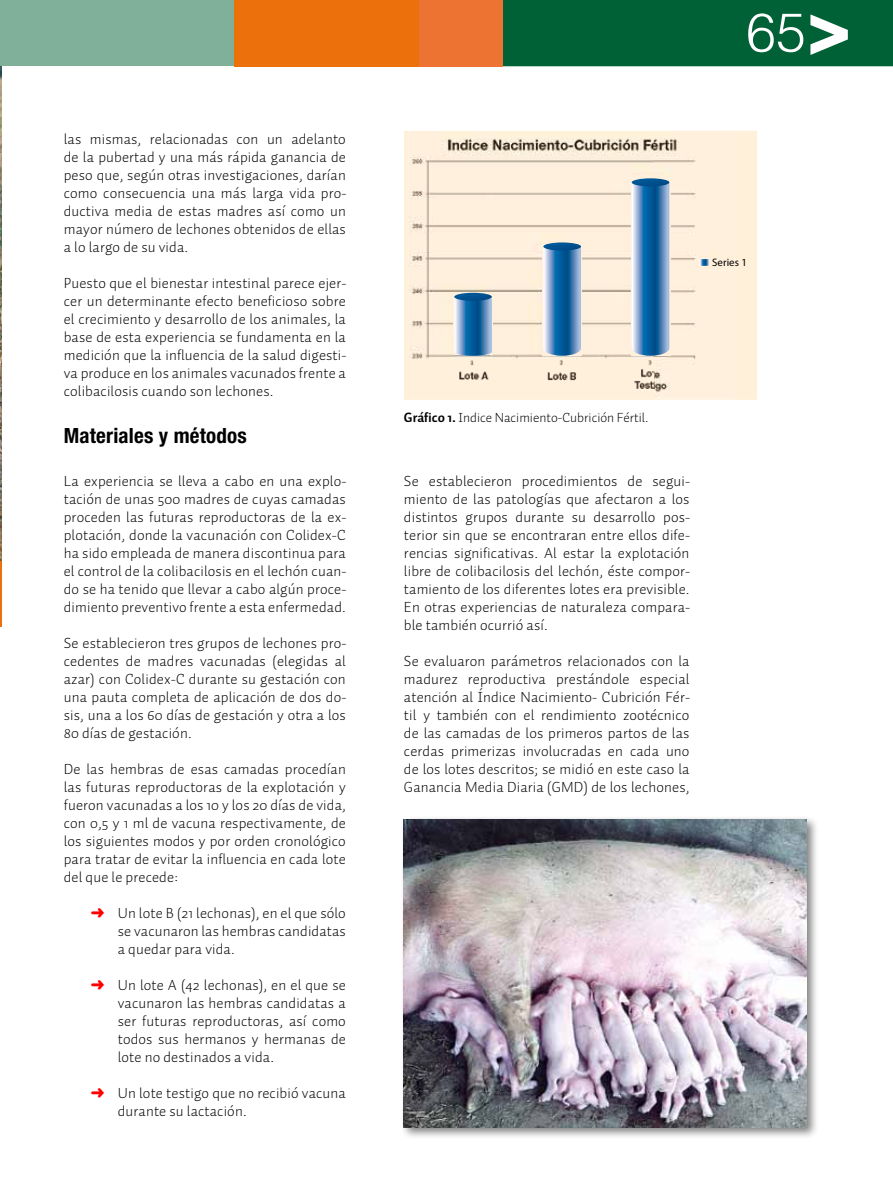
<style>
.page{position:relative;width:893px;height:1191px;background:#fff}
.page>*{position:absolute;margin:0;border:0;box-sizing:border-box;transform-origin:0 0}
.t1{font:700 86.55px "Helvetica";color:#fff}
.t2{font:300 54px "Helvetica";color:#fff}
.t3{font:700 condensed 21px "Helvetica Neue";letter-spacing:.01em;color:#000}
.t4{font:300 15px/18px "Auto 1";letter-spacing:.01em;color:#000;text-align:justify}
.t5{font:300 13.5px "Auto 1";color:#000}
.t6{font:10.8px "Myriad Pro";letter-spacing:.005em;color:#000}
.s1{color:#f00}
.s2{font-weight:700}
</style>
<div class="page">
<div style="left:0;top:0;width:264px;height:66px;background:#80af9a"></div>
<div style="left:503px;top:0;width:390px;height:66px;background:#006036"></div>
<div style="left:234px;top:0;width:191px;height:66px;background:#ec700c"></div>
<div style="left:419px;top:0;width:84px;height:66px;background:#ec7331"></div>
<hr style="left:0;top:66px;width:1px;height:561px;background:#ec700c">
<img style="left:0;top:66px;width:1px;height:494px">
<svg style="left:404px;top:131px;width:353px;height:269px;background:#f8e9d6"></svg>
<div style="left:453px;top:293px;width:40px;height:62px;background:#fff0db"></div>
<div style="left:543px;top:239px;width:39px;height:116px;background:#fff0db"></div>
<svg style="left:454px;top:293px;width:38px;height:63px;background:#4d86b5"></svg>
<svg style="left:543px;top:242px;width:38px;height:114px;background:#5188b8"></svg>
<div style="left:631px;top:175px;width:39px;height:180px;background:#fff0db"></div>
<svg style="left:632px;top:178px;width:37px;height:178px;background:#4c86b7"></svg>
<div style="left:699px;top:255px;width:34px;height:16px;background:#fff0db"></div>
<svg style="left:699px;top:259px;width:10px;height:7px"></svg>
<div style="left:400px;top:815px;width:420px;height:324px;background:#000;opacity:.5"></div>
<img style="left:404px;top:819px;width:403px;height:308px">
<p class="t4" style="left:64px;top:130px;width:284px">las mismas, relacionadas con un adelanto de la pubertad y una más rápida ganancia de peso que, según otras investigaciones, darían como consecuencia una más larga vida pro&shy;ductiva media de estas madres así como un mayor número de lechones obtenidos de ellas a lo largo de su vida.</p>
<p class="t4" style="left:64px;top:274px;width:284px">Puesto que el bienestar intestinal parece ejer&shy;cer un determinante efecto beneficioso sobre el crecimiento y desarrollo de los animales, la base de esta experiencia se fundamenta en la medición que la influencia de la salud digesti&shy;va produce en los animales vacunados frente a colibacilosis cuando son lechones.</p>
<h3 class="t3" style="left:64px;top:422px;width:185px">Materiales y métodos</h3>
<p class="t4" style="left:64px;top:472px;width:284px">La experiencia se lleva a cabo en una explo&shy;tación de unas 500 madres de cuyas camadas proceden las futuras reproductoras de la ex&shy;plotación, donde la vacunación con Colidex-C ha sido empleada de manera discontinua para el control de la colibacilosis en el lechón cuan&shy;do se ha tenido que llevar a cabo algún proce&shy;dimiento preventivo frente a esta enfermedad.</p>
<p class="t4" style="left:64px;top:634px;width:284px">Se establecieron tres grupos de lechones pro&shy;cedentes de madres vacunadas (elegidas al azar) con Colidex-C durante su gestación con una pauta completa de aplicación de dos do&shy;sis, una a los 60 días de gestación y otra a los 80 días de gestación.</p>
<p class="t4" style="left:64px;top:760px;width:284px">De las hembras de esas camadas procedían las futuras reproductoras de la explotación y fueron vacunadas a los 10 y los 20 días de vida, con 0,5 y 1 ml de vacuna respectivamente, de los siguientes modos y por orden cronológico para tratar de evitar la influencia en cada lote del que le precede:</p>
<p class="t4" style="left:118px;top:904px;width:230px;text-indent:-27px"><span class="s1">➜</span> Un lote B (21 lechonas), en el que sólo se vacunaron las hembras candidatas a quedar para vida.</p>
<p class="t4" style="left:118px;top:976px;width:230px;text-indent:-27px"><span class="s1">➜</span> Un lote A (42 lechonas), en el que se vacunaron las hembras candidatas a ser futuras reproductoras, así como todos sus hermanos y hermanas de lote no destinados a vida.</p>
<p class="t4" style="left:118px;top:1084px;width:230px;text-indent:-27px"><span class="s1">➜</span> Un lote testigo que no recibió vacuna durante su lactación.</p>
<h2 class="t2" style="left:746px;top:-11px;width:62px">65</h2>
<h1 class="t1" style="left:886px;top:9px;width:52px;rotate:90deg">^</h1>
<p class="t6" style="left:712px;top:256px;width:36px">Series 1</p>
<p class="t5" style="left:404px;top:409px;width:246px"><span class="s2">Gráfico 1.</span> Indice Nacimiento-Cubrición Fértil.</p>
<p class="t4" style="left:404px;top:472px;width:288px">Se establecieron procedimientos de segui&shy;miento de las patologías que afectaron a los distintos grupos durante su desarrollo pos&shy;terior sin que se encontraran entre ellos dife&shy;rencias significativas. Al estar la explotación libre de colibacilosis del lechón, éste compor&shy;tamiento de los diferentes lotes era previsible.<br>En otras experiencias de naturaleza compara&shy;ble también ocurrió así.</p>
<p class="t4" style="left:404px;top:652px;width:288px">Se evaluaron parámetros relacionados con la madurez reproductiva prestándole especial atención al Índice Nacimiento- Cubrición Fér&shy;til y también con el rendimiento zootécnico de las camadas de los primeros partos de las cerdas primerizas involucradas en cada uno de los lotes descritos; se midió en este caso la Ganancia Media Diaria (GMD) de los lechones,</p>
</div>
